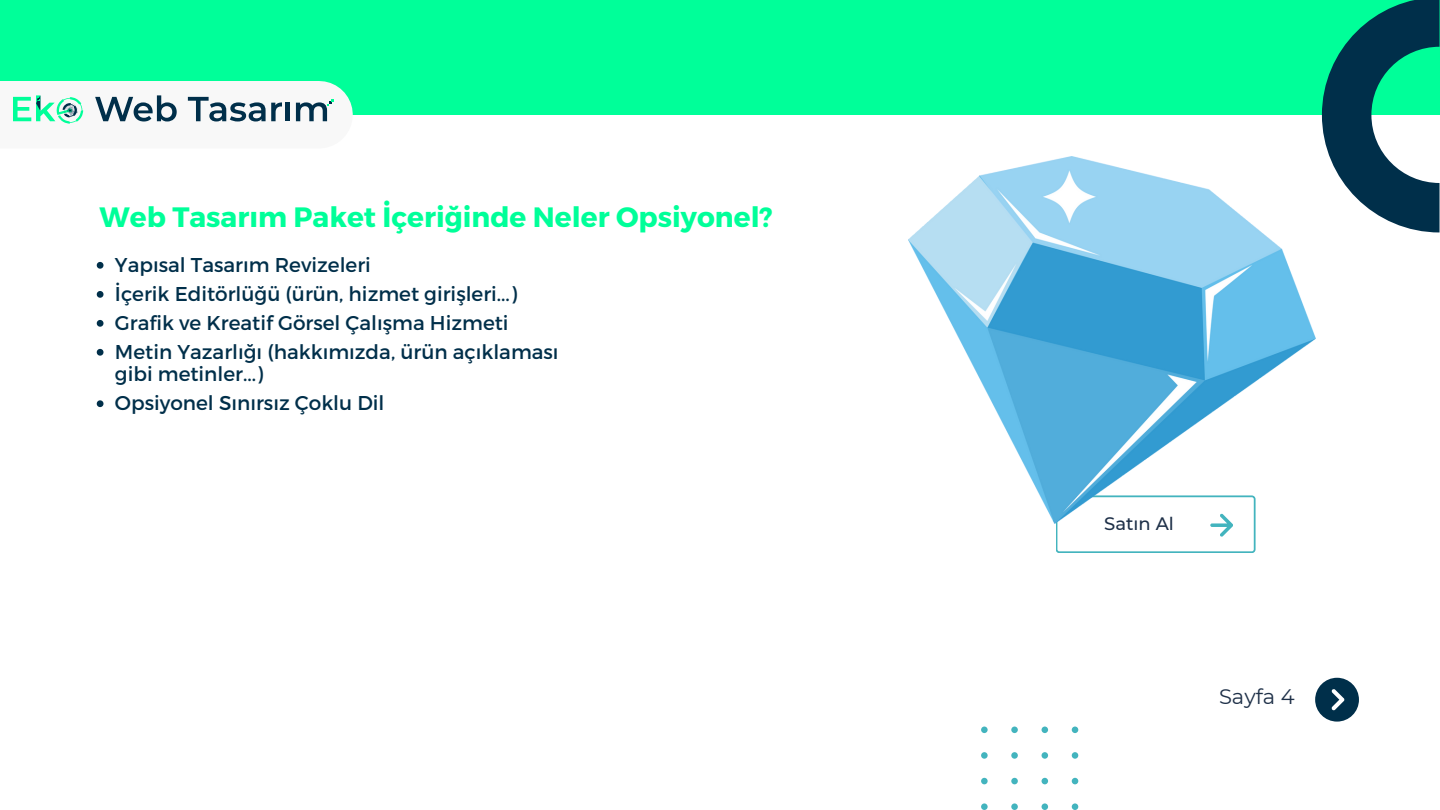
<style>
.page{position:relative;width:1440px;height:810px;background:#fff}
.page>*{position:absolute;margin:0;border:0;box-sizing:border-box;transform-origin:0 0}
.t1{font:700 28px "Montserrat";color:#0f9}
.t2{font:21px "Montserrat";color:#1e3048}
.t3{font:20px/22.5px "Montserrat";color:#002f4a}
.t4{font:500 18px "Montserrat";color:#1e3048}
</style>
<div class="page">
<svg style="left:1315px;top:678px;width:44px;height:43px"></svg>
<svg style="left:1056px;top:524px;width:200px;height:29px"></svg>
<svg style="left:981px;top:727px;width:97px;height:83px"></svg>
<div style="left:0;top:0;width:1440px;height:115px;background:#0f9"></div>
<div style="left:0;top:81px;width:319px;height:67px;background:#f8f8f8"></div>
<svg style="left:1322px;top:0;width:118px;height:232px"></svg>
<svg style="left:95px;top:95px;width:82px;height:27px"></svg>
<svg style="left:188px;top:97px;width:94px;height:25px"></svg>
<hr style="left:286px;top:103px;width:4px;height:18px;background:#002f4a">
<svg style="left:296px;top:100px;width:38px;height:21px"></svg>
<svg style="left:13px;top:95px;width:70px;height:29px"></svg>
<img style="left:909px;top:156px;width:406px;height:368px">
<svg style="left:97px;top:262px;width:7px;height:7px"></svg>
<svg style="left:97px;top:291px;width:7px;height:7px"></svg>
<svg style="left:97px;top:320px;width:7px;height:7px"></svg>
<svg style="left:97px;top:349px;width:7px;height:7px"></svg>
<svg style="left:97px;top:400px;width:7px;height:7px"></svg>
<p class="t1" style="left:100px;top:199px;width:675px">Web Tasarım Paket İçeriğinde Neler Opsiyonel?</p>
<p class="t3" style="left:115px;top:252px;width:257px">Yapısal Tasarım Revizeleri</p>
<p class="t3" style="left:115px;top:281px;width:403px">İçerik Editörlüğü (ürün, hizmet girişleri...)</p>
<p class="t3" style="left:115px;top:310px;width:395px">Grafik ve Kreatif Görsel Çalışma Hizmeti</p>
<p class="t3" style="left:115px;top:339px;width:445px">Metin Yazarlığı (hakkımızda, ürün açıklaması gibi metinler...)</p>
<p class="t3" style="left:115px;top:391px;width:271px">Opsiyonel Sınırsız Çoklu Dil</p>
<p class="t4" style="left:1104px;top:512px;width:71px">Satın Al</p>
<p class="t2" style="left:1219px;top:684px;width:77px">Sayfa 4</p>
</div>
